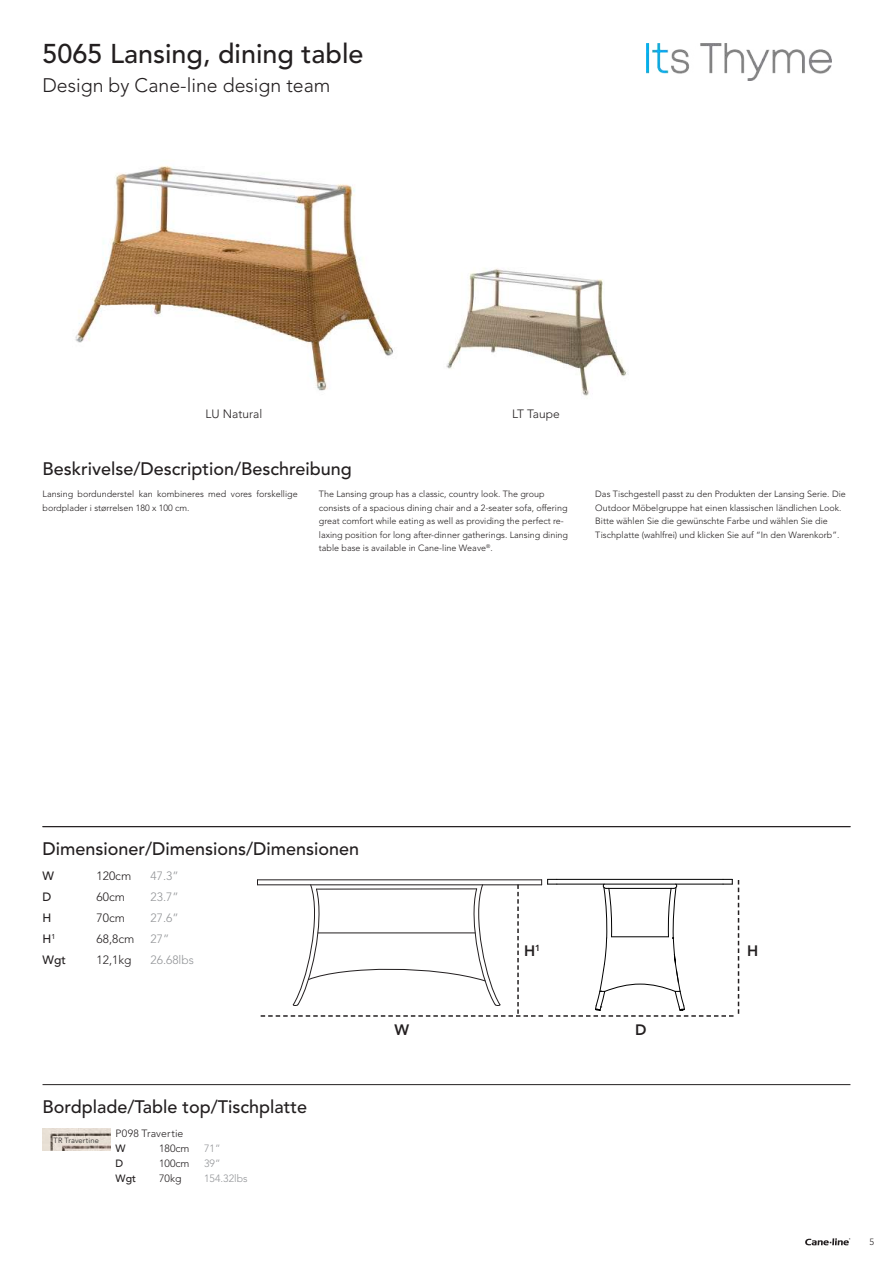
<style>
.page{position:relative;width:893px;height:1263px;background:#fff}
.page>*{position:absolute;margin:0;border:0;box-sizing:border-box;transform-origin:0 0}
.t1{font:500 27px "Avenir LT Pro";color:#231f20}
.t2{font:300 19.5px "Avenir LT Pro";color:#231f20}
.t3{font:500 18px "Avenir LT Pro";color:#231f20}
.t4{font:800 15px "Avenir LT Pro";color:#231f20}
.t5{font:300 12px "Avenir LT Pro";color:#231f20}
.t6{font:300 12px "Avenir LT Pro";color:#939598}
.t7{font:500 12px "Avenir LT Pro";color:#231f20}
.t8{font:300 10.5px "Avenir LT Pro";color:#939598}
.t9{font:300 10.5px "Avenir LT Pro";color:#231f20}
.t10{font:300 10.5px "Avenir LT Pro";letter-spacing:.02em;color:#231f20}
.t11{font:500 10.5px "Avenir LT Pro";color:#231f20}
.t12{font:300 9px/13.5px "Avenir LT Pro";color:#231f20}
.t13{font:300 7.5px "Avenir LT Pro";letter-spacing:.02em;color:#231f20}
</style>
<div class="page">
<hr style="left:43px;top:826px;width:807px;height:1px;background:#231f20">
<hr style="left:43px;top:1084px;width:807px;height:1px;background:#231f20">
<svg style="left:805px;top:1238px;width:45px;height:7px"></svg>
<img style="left:75px;top:165px;width:318px;height:226px">
<img style="left:446px;top:268px;width:183px;height:128px">
<img style="left:43px;top:1129px;width:67px;height:22px">
<svg style="left:257px;top:879px;width:482px;height:138px"></svg>
<img style="left:646px;top:43px;width:185px;height:38px">
<h1 class="t1" style="left:43px;top:38px;width:323px">5065 Lansing, dining table</h1>
<h2 class="t2" style="left:43px;top:73px;width:289px">Design by Cane-line design team</h2>
<h3 class="t5" style="left:206px;top:406px;width:58px">LU Natural</h3>
<h3 class="t3" style="left:43px;top:458px;width:311px">Beskrivelse/Description/Beschreibung</h3>
<h3 class="t5" style="left:512px;top:406px;width:49px">LT Taupe</h3>
<p class="t12" style="left:43px;top:487px;width:257px">Lansing bordunderstel kan kombineres med vores forskellige bordplader i størrelsen 180 x 100 cm.</p>
<p class="t12" style="left:319px;top:487px;width:251px">The Lansing group has a classic, country look. The group consists of a spacious dining chair and a 2-seater sofa, offering great comfort while eating as well as providing the perfect re&shy;laxing position for long after-dinner gatherings. Lansing dining table base is available in Cane-line Weave<sup>®</sup>.</p>
<p class="t12" style="left:595px;top:487px;width:252px">Das Tischgestell passt zu den Produkten der Lansing Serie. Die Outdoor Möbelgruppe hat einen klassischen ländlichen Look.<br>Bitte wählen Sie die gewünschte Farbe und wählen Sie die Tischplatte (wahlfrei) und klicken Sie auf “In den Warenkorb”.</p>
<h3 class="t3" style="left:43px;top:838px;width:318px">Dimensioner/Dimensions/Dimensionen</h3>
<h3 class="t7" style="left:43px;top:869px;width:13px">W</h3>
<h3 class="t5" style="left:97px;top:869px;width:36px">120cm</h3>
<h3 class="t6" style="left:151px;top:869px;width:30px">47.3”</h3>
<h3 class="t7" style="left:43px;top:890px;width:10px">D</h3>
<h3 class="t5" style="left:97px;top:890px;width:30px">60cm</h3>
<h3 class="t6" style="left:151px;top:890px;width:30px">23.7”</h3>
<h3 class="t7" style="left:43px;top:911px;width:10px">H</h3>
<h3 class="t5" style="left:97px;top:911px;width:30px">70cm</h3>
<h3 class="t6" style="left:151px;top:911px;width:30px">27.6”</h3>
<h3 class="t7" style="left:43px;top:932px;width:14px">H<sup>1</sup></h3>
<h3 class="t5" style="left:97px;top:932px;width:39px">68,8cm</h3>
<h3 class="t6" style="left:151px;top:932px;width:20px">27”</h3>
<h3 class="t7" style="left:43px;top:953px;width:25px">Wgt</h3>
<h3 class="t5" style="left:97px;top:953px;width:36px">12,1kg</h3>
<h3 class="t6" style="left:151px;top:953px;width:45px">26.68lbs</h3>
<h3 class="t3" style="left:43px;top:1096px;width:266px">Bordplade/Table top/Tischplatte</h3>
<p class="t10" style="left:116px;top:1127px;width:69px">P098 Travertie</p>
<p class="t11" style="left:116px;top:1142px;width:12px">W</p>
<p class="t9" style="left:159px;top:1142px;width:32px">180cm</p>
<p class="t8" style="left:204px;top:1142px;width:18px">71”</p>
<p class="t11" style="left:116px;top:1157px;width:9px">D</p>
<p class="t9" style="left:159px;top:1157px;width:32px">100cm</p>
<p class="t8" style="left:204px;top:1157px;width:18px">39”</p>
<p class="t11" style="left:116px;top:1172px;width:22px">Wgt</p>
<p class="t9" style="left:159px;top:1172px;width:24px">70kg</p>
<p class="t8" style="left:204px;top:1172px;width:45px">154.32lbs</p>
<p class="t13" style="left:54px;top:1135px;width:47px">TR Travertine</p>
<h3 class="t4" style="left:524px;top:941px;width:18px">H<sup>1</sup></h3>
<h3 class="t4" style="left:394px;top:1021px;width:16px">W</h3>
<h3 class="t4" style="left:635px;top:1021px;width:13px">D</h3>
<h3 class="t4" style="left:747px;top:941px;width:13px">H</h3>
<p class="t12" style="left:869px;top:1235px;width:6px">5</p>
</div>
